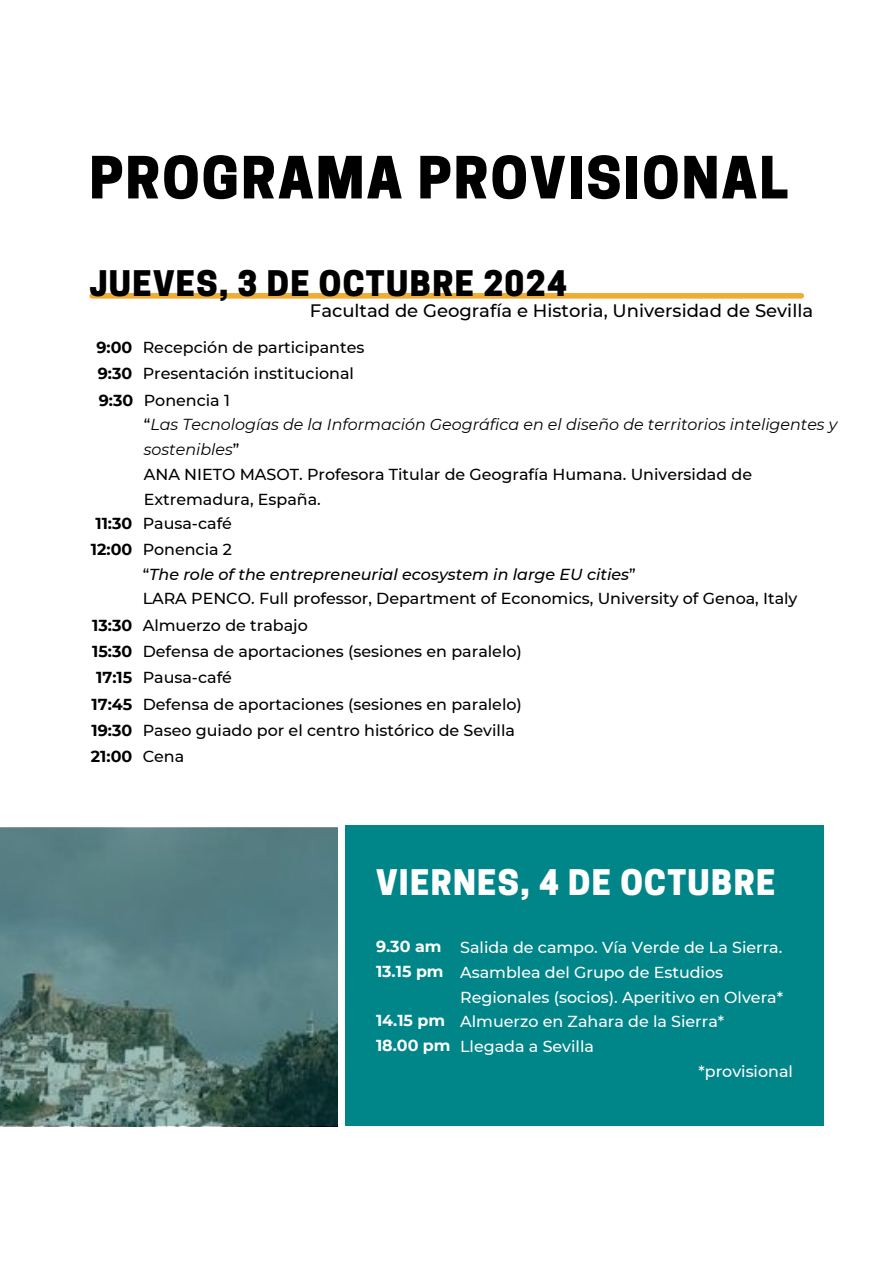
<style>
.page{position:relative;width:893px;height:1264px;background:#fff}
.page>*{position:absolute;margin:0;border:0;box-sizing:border-box;transform-origin:0 0}
.t1{font:800 54.6px "Cooper Hewitt";letter-spacing:.04em;color:#000}
.t2{font:800 33.15px "Cooper Hewitt";letter-spacing:.04em;color:#000}
.t3{font:800 33.15px "Cooper Hewitt";letter-spacing:.04em;color:#fff}
.t4{font:500 18px "Montserrat";color:#000}
.t5{font:500 15.9px/24.8px "Montserrat";color:#000}
.t6{font:500 15.9px/24.8px "Montserrat";color:#fff}
.t7{font:italic 15.9px/24.8px "Montserrat";color:#000}
.t8{font:italic 500 15.9px "Montserrat";color:#000}
.t9{font:700 15.9px "Montserrat";color:#000}
.t10{font:700 15.9px "Montserrat";color:#fff}
.s1{font-weight:500;font-style:normal}
.s2{font-style:normal}
</style>
<div class="page">
<div style="left:92px;top:293px;width:709px;height:6px;background:#efad34"></div>
<svg style="left:0;top:827px;width:338px;height:298px;background:#567a7a"></svg>
<div style="left:345px;top:825px;width:478px;height:301px;background:#008589"></div>
<p class="t1" style="left:89px;top:157px;width:700px">PROGRAMA PROVISIONAL</p>
<p class="t2" style="left:89px;top:271px;width:479px">JUEVES, 3 DE OCTUBRE 2024</p>
<p class="t4" style="left:310px;top:299px;width:504px">Facultad de Geografía e Historia, Universidad de Sevilla</p>
<p class="t9" style="left:96px;top:337px;width:37px">9:00</p>
<p class="t5" style="left:143px;top:335px;width:223px">Recepción de participantes</p>
<p class="t9" style="left:98px;top:364px;width:36px">9:30</p>
<p class="t5" style="left:143px;top:361px;width:213px">Presentación institucional</p>
<p class="t5" style="left:144px;top:387px;width:88px">Ponencia 1</p>
<p class="t7" style="left:144px;top:412px;width:695px"><span class="s1">“</span>Las Tecnologías de la Información Geográfica en el diseño de territorios inteligentes y sostenibles<span class="s1">”</span></p>
<p class="t5" style="left:144px;top:462px;width:609px">ANA NIETO MASOT. Profesora Titular de Geografía Humana. Universidad de<br>Extremadura, España.</p>
<p class="t9" style="left:99px;top:390px;width:36px">9:30</p>
<p class="t9" style="left:95px;top:513px;width:38px">11:30</p>
<p class="t5" style="left:143px;top:510px;width:91px">Pausa-café</p>
<p class="t5" style="left:143px;top:536px;width:91px">Ponencia 2</p>
<p class="t8" style="left:143px;top:564px;width:494px"><span class="s2">“</span>The role of the entrepreneurial ecosystem in large EU cities<span class="s2">”</span></p>
<p class="t5" style="left:143px;top:586px;width:656px">LARA PENCO. Full professor, Department of Economics, University of Genoa, Italy</p>
<p class="t9" style="left:91px;top:539px;width:43px">12:00</p>
<p class="t9" style="left:92px;top:615px;width:42px">13:30</p>
<p class="t5" style="left:143px;top:612px;width:167px">Almuerzo de trabajo</p>
<p class="t9" style="left:92px;top:641px;width:42px">15:30</p>
<p class="t5" style="left:143px;top:639px;width:381px">Defensa de aportaciones (sesiones en paralelo)</p>
<p class="t9" style="left:96px;top:667px;width:37px">17:15</p>
<p class="t5" style="left:143px;top:665px;width:91px">Pausa-café</p>
<p class="t9" style="left:92px;top:694px;width:42px">17:45</p>
<p class="t5" style="left:143px;top:691px;width:381px">Defensa de aportaciones (sesiones en paralelo)</p>
<p class="t9" style="left:91px;top:720px;width:42px">19:30</p>
<p class="t5" style="left:143px;top:717px;width:374px">Paseo guiado por el centro histórico de Sevilla</p>
<p class="t9" style="left:91px;top:746px;width:43px">21:00</p>
<p class="t5" style="left:143px;top:744px;width:43px">Cena</p>
<p class="t3" style="left:376px;top:870px;width:401px">VIERNES, 4 DE OCTUBRE</p>
<p class="t10" style="left:376px;top:936px;width:67px">9.30 am</p>
<p class="t10" style="left:376px;top:961px;width:69px">13.15 pm</p>
<p class="t10" style="left:376px;top:1010px;width:71px">14.15 pm</p>
<p class="t10" style="left:376px;top:1035px;width:76px">18.00 pm</p>
<p class="t6" style="left:460px;top:935px;width:324px">Salida de campo. Vía Verde de La Sierra.</p>
<p class="t6" style="left:460px;top:959px;width:324px">Asamblea del Grupo de Estudios<br>Regionales (socios). Aperitivo en Olvera*</p>
<p class="t6" style="left:460px;top:1009px;width:265px">Almuerzo en Zahara de la Sierra*</p>
<p class="t6" style="left:460px;top:1034px;width:135px">Llegada a Sevilla</p>
<p class="t6" style="left:698px;top:1058px;width:96px">*provisional</p>
</div>
